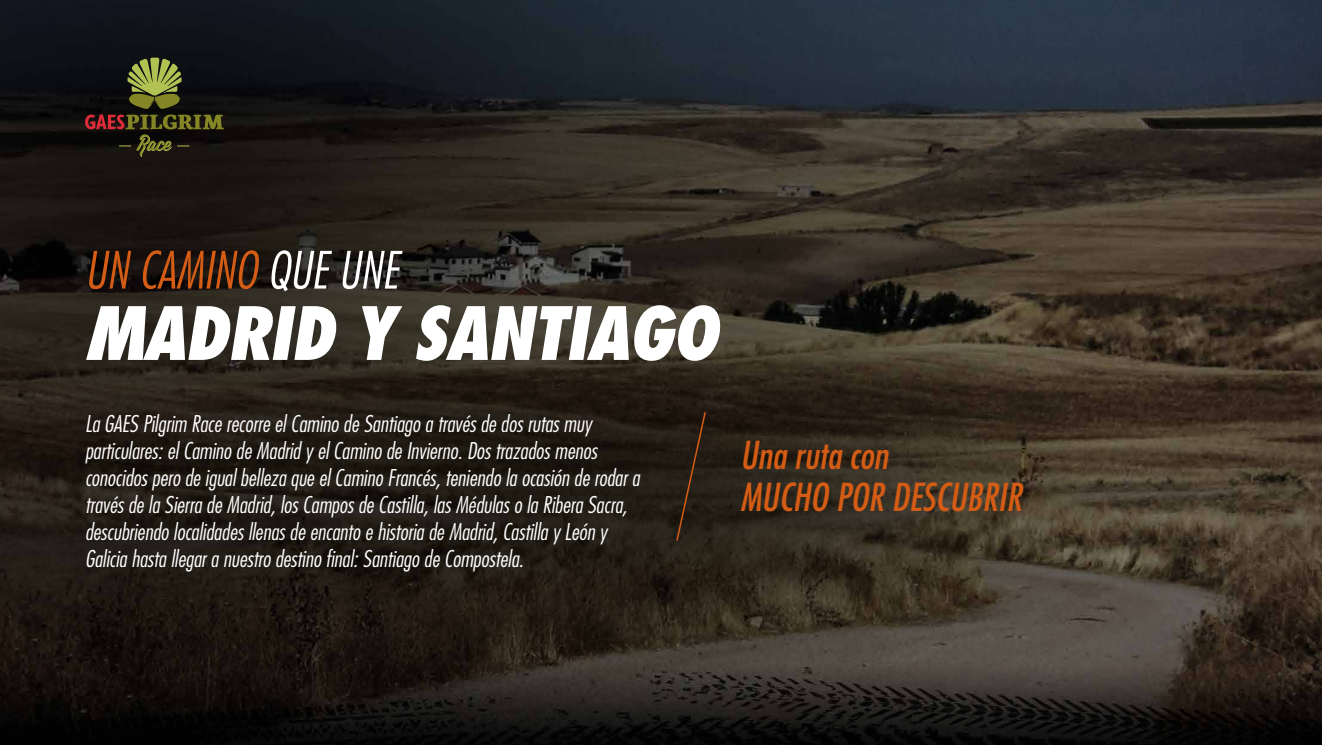
<style>
.page{position:relative;width:1322px;height:745px;background:#fff}
.page>*{position:absolute;margin:0;border:0;box-sizing:border-box;transform-origin:0 0}
.t1{font:italic 800 condensed 71.25px "Futura Std";letter-spacing:-.02em;color:#fff}
.t2{font:italic 300 condensed 50px "Futura Std";color:#d55c15}
.t3{font:italic condensed 37.5px/41.2px "Futura Std";color:#d55c15}
.t4{font:italic 300 condensed 22.5px/27px "Futura Std";color:#fff}
.s1{color:#fff}
</style>
<div class="page">
<img style="left:0;top:0;width:1322px;height:744px">
<svg style="left:85px;top:58px;width:139px;height:99px;background:#2f2c18"></svg>
<svg style="left:675px;top:411px;width:32px;height:130px;background:#2a2014"></svg>
<h2 class="t2" style="left:85px;top:240px;width:315px">UN CAMINO <span class="s1">QUE UNE</span></h2>
<h1 class="t1" style="left:85px;top:288px;width:634px">MADRID Y SANTIAGO</h1>
<p class="t4" style="left:85px;top:410px;width:556px">La GAES Pilgrim Race recorre el Camino de Santiago a través de dos rutas muy particulares: el Camino de Madrid y el Camino de Invierno. Dos trazados menos conocidos pero de igual belleza que el Camino Francés, teniendo la ocasión de rodar a través de la Sierra de Madrid, los Campos de Castilla, las Médulas o la Ribera Sacra, descubriendo localidades llenas de encanto e historia de Madrid, Castilla y León y Galicia hasta llegar a nuestro destino final: Santiago de Compostela.</p>
<h3 class="t3" style="left:740px;top:436px;width:283px">Una ruta con<br>MUCHO POR DESCUBRIR</h3>
</div>
